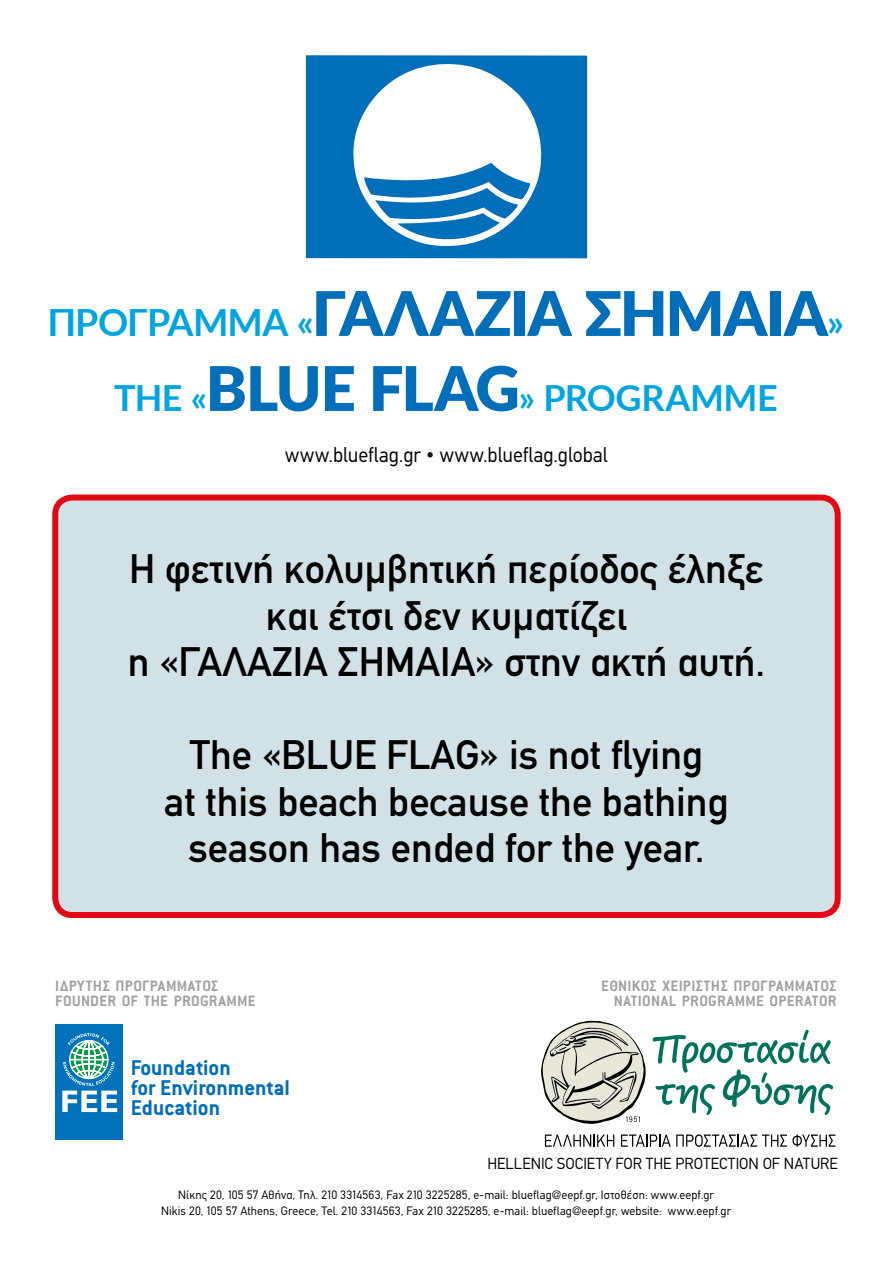
<style>
.page{position:relative;width:893px;height:1263px;background:#fff}
.page>*{position:absolute;margin:0;border:0;box-sizing:border-box;transform-origin:0 0}
.t1{font:900 61.5px "Lato";letter-spacing:-.02em;color:#006eb8}
.t2{font:40.5px/46.5px "CF Din";color:#000;text-align:center}
.t3{font:700 36px "Lato";letter-spacing:-.015em;color:#00a5df}
.t4{font:700 23.55px/20.1px "Conduit ITC Hel";color:#006eb8}
.t5{font:21px "CF Din";color:#000;scale:.95 1}
.t6{font:700 16.5px/15px "Conduit ITC Hel";letter-spacing:.02em;color:#a1a1a1;text-align:right}
.t7{font:15.75px "CF Din";color:#000}
.t8{font:12px/15.8px "CF Din";letter-spacing:.005em;color:#000;text-align:center}
.s1{font-weight:700;font-size:37.5px;color:#00a5df}
.s2{font-weight:900;font-size:61.5px;color:#006eb8}
</style>
<div class="page">
<div style="left:306px;top:55px;width:281px;height:203px;background:#006eb8"></div>
<svg style="left:353px;top:64px;width:189px;height:182px"></svg>
<div style="left:55px;top:1024px;width:67px;height:116px;background:#0072bb"></div>
<svg style="left:62px;top:1033px;width:55px;height:79px"></svg>
<svg style="left:545px;top:1134px;width:69px;height:13px"></svg>
<svg style="left:621px;top:1134px;width:214px;height:13px"></svg>
<svg style="left:653px;top:1030px;width:180px;height:85px"></svg>
<svg style="left:541px;top:1021px;width:105px;height:103px"></svg>
<div style="left:55px;top:497px;width:783px;height:418px;background:#d1e1e5;border-radius:17px"></div>
<div style="left:52px;top:494px;width:789px;height:424px;border:6px solid #e30613;border-radius:17px"></div>
<h1 class="t1" style="left:47px;top:267px;width:798px"><span class="s1">ΠΡΟΓΡΑΜΜΑ «</span>ΓΑΛΑΖΙΑ ΣΗΜΑΙΑ<span class="s1">»</span></h1>
<h3 class="t3" style="left:114px;top:371px;width:665px">THE «<span class="s2">BLUE FLAG</span>» PROGRAMME</h3>
<h3 class="t5" style="left:285px;top:444px;width:341px">www.blueflag.gr • www.blueflag.global</h3>
<h2 class="t2" style="left:128px;top:546px;width:639px">Η φετινή κολυμβητική περίοδος έληξε και έτσι δεν κυματίζει<br>η «ΓΑΛΑΖΙΑ ΣΗΜΑΙΑ» στην ακτή αυτή.</h2>
<h2 class="t2" style="left:164px;top:732px;width:566px">The «BLUE FLAG» is not flying<br>at this beach because the bathing season has ended for the year.</h2>
<h3 class="t6" style="left:55px;top:979px;width:202px;text-align:left">ΙΔΡΥΤΗΣ ΠΡΟΓΡΑΜΜΑΤΟΣ<br>FOUNDER OF THE PROGRAMME</h3>
<h3 class="t4" style="left:131px;top:1058px;width:161px">Foundation<br>for Environmental<br>Education</h3>
<h3 class="t6" style="left:601px;top:979px;width:237px">ΕΘΝΙΚΟΣ ΧΕΙΡΙΣΤΗΣ ΠΡΟΓΡΑΜΜΑΤΟΣ<br>NATIONAL PROGRAMME OPERATOR</h3>
<h3 class="t7" style="left:487px;top:1154px;width:352px">HELLENIC SOCIETY FOR THE PROTECTION OF NATURE</h3>
<p class="t8" style="left:161px;top:1187px;width:572px">Νίκης 20, 105 57 Αθήνα, Τηλ. 210 3314563, Fax 210 3225285, e-mail: blueflag@eepf.gr, Iστοθέση: www.eepf.gr<br>Nikis 20, 105 57 Athens, Greece, Τel. 210 3314563, Fax 210 3225285, e-mail: blueflag@eepf.gr, website: www.eepf.gr</p>
</div>
